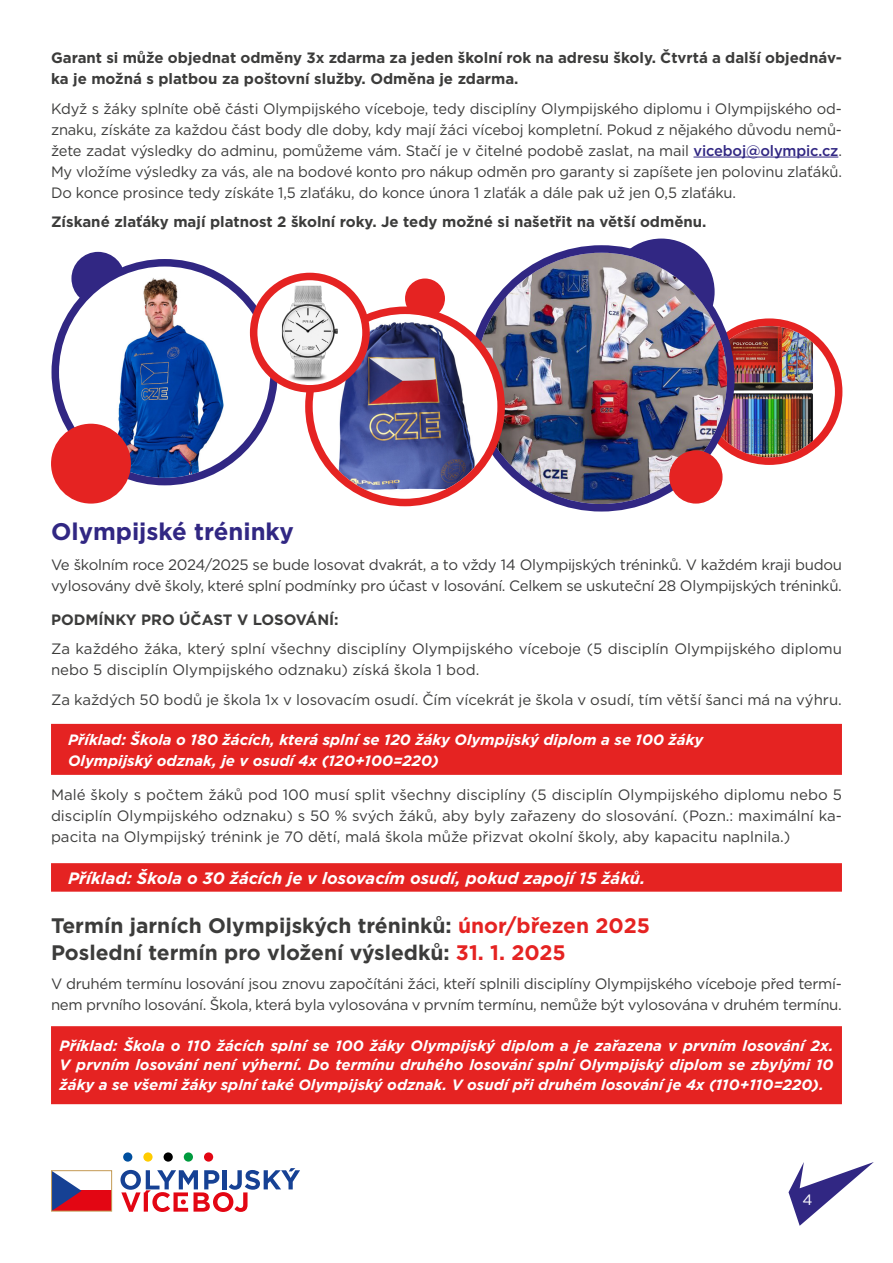
<style>
.page{position:relative;width:893px;height:1263px;background:#fff}
.page>*{position:absolute;margin:0;border:0;box-sizing:border-box;transform-origin:0 0}
.t1{font:700 24px "Gotham";color:#312783}
.t2{font:700 21px/27px "Gotham";color:#3c3c3b}
.t3{font:italic 700 16.5px "Gotham COV";color:#fff}
.t4{font:15px/21px "Gotham";letter-spacing:-.02em;color:#3c3c3b;text-align:justify}
.t5{font:italic 700 15px/19.5px "Gotham COV";color:#fff}
.t6{font:700 15px/21px "Gotham";color:#3c3c3b}
.t7{font:15px/21px "Gotham";color:#3c3c3b}
.t8{font:15px "Gotham";color:#fff}
.s1{font-weight:500;color:#312783}
.s2{color:#e52322}
</style>
<div class="page">
<svg style="left:788px;top:1162px;width:86px;height:64px"></svg>
<svg style="left:120px;top:1168px;width:180px;height:44px"></svg>
<div style="left:123px;top:1152px;width:9px;height:9px;background:#004f9f;border-radius:50%"></div>
<div style="left:143px;top:1152px;width:10px;height:9px;background:#fc0;border-radius:50%"></div>
<div style="left:164px;top:1152px;width:9px;height:9px;background:#000;border-radius:50%"></div>
<div style="left:184px;top:1152px;width:9px;height:9px;background:#009b3e;border-radius:50%"></div>
<div style="left:204px;top:1152px;width:9px;height:9px;background:#e30613;border-radius:50%"></div>
<div style="left:52px;top:1191px;width:59px;height:20px;background:#e30613"></div>
<svg style="left:53px;top:1172px;width:29px;height:37px"></svg>
<div style="left:51px;top:1170px;width:61px;height:41px;border:1px solid #c59c58"></div>
<hr style="left:693px;top:157px;width:145px;height:1px;background:#312783">
<div style="left:51px;top:724px;width:791px;height:51px;background:#e52322"></div>
<div style="left:51px;top:863px;width:791px;height:29px;background:#e52322"></div>
<div style="left:51px;top:1026px;width:791px;height:78px;background:#e52322"></div>
<div style="left:405px;top:278px;width:40px;height:40px;background:#e52322;border-radius:50%"></div>
<div style="left:71px;top:252px;width:54px;height:53px;background:#312783;border-radius:50%"></div>
<div style="left:608px;top:239px;width:107px;height:106px;background:#312783;border-radius:50%"></div>
<svg style="left:700px;top:322px;width:139px;height:139px"></svg>
<img style="left:708px;top:326px;width:105px;height:131px">
<div style="left:696px;top:318px;width:146px;height:147px;border:8px solid #e52322;border-radius:50%"></div>
<svg style="left:55px;top:263px;width:219px;height:219px"></svg>
<img style="left:59px;top:266px;width:211px;height:212px;border-radius:106px">
<div style="left:52px;top:259px;width:226px;height:226px;border:8px solid #312783;border-radius:50%"></div>
<svg style="left:472px;top:249px;width:259px;height:259px;fill:#312783"></svg>
<img style="left:476px;top:253px;width:251px;height:251px;border-radius:126px">
<div style="left:468px;top:245px;width:267px;height:266px;border:8px solid #312783;border-radius:50%"></div>
<div style="left:51px;top:424px;width:80px;height:80px;background:#e52322;border-radius:50%"></div>
<svg style="left:309px;top:310px;width:192px;height:192px"></svg>
<img style="left:313px;top:314px;width:184px;height:185px;border-radius:92px">
<div style="left:305px;top:307px;width:200px;height:199px;border:8px solid #e52322;border-radius:50%"></div>
<div style="left:669px;top:450px;width:54px;height:54px;background:#e52322;border-radius:50%"></div>
<svg style="left:254px;top:276px;width:112px;height:113px"></svg>
<img style="left:282px;top:286px;width:56px;height:97px">
<div style="left:250px;top:273px;width:120px;height:120px;border:8px solid #e52322;border-radius:50%"></div>
<p class="t6" style="left:51px;top:47px;width:792px">Garant si může objednat odměny 3x zdarma za jeden školní rok na adresu školy. Čtvrtá a další objednáv&shy;ka je možná s platbou za poštovní služby. Odměna je zdarma.</p>
<p class="t4" style="left:51px;top:97px;width:792px">Když s žáky splníte obě části Olympijského víceboje, tedy disciplíny Olympijského diplomu i Olympijského od&shy;znaku, získáte za každou část body dle doby, kdy mají žáci víceboj kompletní. Pokud z nějakého důvodu nemů&shy;žete zadat výsledky do adminu, pomůžeme vám. Stačí je v čitelné podobě zaslat, na mail <span class="s1">viceboj@olympic.cz</span>.<br>My vložíme výsledky za vás, ale na bodové konto pro nákup odměn pro garanty si zapíšete jen polovinu zlaťáků.<br>Do konce prosince tedy získáte 1,5 zlaťáku, do konce února 1 zlaťák a dále pak už jen 0,5 zlaťáku.</p>
<p class="t6" style="left:51px;top:211px;width:657px">Získané zlaťáky mají platnost 2 školní roky. Je tedy možné si našetřit na větší odměnu.</p>
<h1 class="t1" style="left:51px;top:516px;width:244px">Olympijské tréninky</h1>
<p class="t4" style="left:51px;top:554px;width:792px">Ve školním roce 2024/2025 se bude losovat dvakrát, a to vždy 14 Olympijských tréninků. V každém kraji budou vylosovány dvě školy, které splní podmínky pro účast v losování. Celkem se uskuteční 28 Olympijských tréninků.</p>
<p class="t6" style="left:51px;top:609px;width:289px">PODMÍNKY PRO ÚČAST V LOSOVÁNÍ:</p>
<p class="t7" style="left:51px;top:638px;width:792px">Za každého žáka, který splní všechny disciplíny Olympijského víceboje (5 disciplín Olympijského diplomu nebo 5 disciplín Olympijského odznaku) získá škola 1 bod.</p>
<p class="t7" style="left:51px;top:688px;width:792px">Za každých 50 bodů je škola 1x v losovacím osudí. Čím vícekrát je škola v osudí, tím větší šanci má na výhru.</p>
<p class="t5" style="left:68px;top:729px;width:637px;line-height:21px">Příklad: Škola o 180 žácích, která splní se 120 žáky Olympijský diplom a se 100 žáky<br>Olympijský odznak, je v osudí 4x (120+100=220)</p>
<p class="t4" style="left:51px;top:784px;width:792px">Malé školy s počtem žáků pod 100 musí split všechny disciplíny (5 disciplín Olympijského diplomu nebo 5 disciplín Olympijského odznaku) s 50 % svých žáků, aby byly zařazeny do slosování. (Pozn.: maximální ka&shy;pacita na Olympijský trénink je 70 dětí, malá škola může přizvat okolní školy, aby kapacitu naplnila.)</p>
<p class="t3" style="left:68px;top:868px;width:579px">Příklad: Škola o 30 žácích je v losovacím osudí, pokud zapojí 15 žáků.</p>
<h2 class="t2" style="left:51px;top:912px;width:600px">Termín jarních Olympijských tréninků: <span class="s2">únor/březen 2025<br></span>Poslední termín pro vložení výsledků: <span class="s2">31. 1. 2025</span></h2>
<p class="t4" style="left:51px;top:973px;width:792px">V druhém termínu losování jsou znovu započítáni žáci, kteří splnili disciplíny Olympijského víceboje před termí&shy;nem prvního losování. Škola, která byla vylosována v prvním termínu, nemůže být vylosována v druhém termínu.</p>
<p class="t5" style="left:60px;top:1036px;width:775px;text-align:justify">Příklad: Škola o 110 žácích splní se 100 žáky Olympijský diplom a je zařazena v prvním losování 2x.<br>V prvním losování není výherní. Do termínu druhého losování splní Olympijský diplom se zbylými 10 žáky a se všemi žáky splní také Olympijský odznak. V osudí při druhém losování je 4x (110+110=220).</p>
<p class="t8" style="left:803px;top:1190px;width:12px">4</p>
</div>
